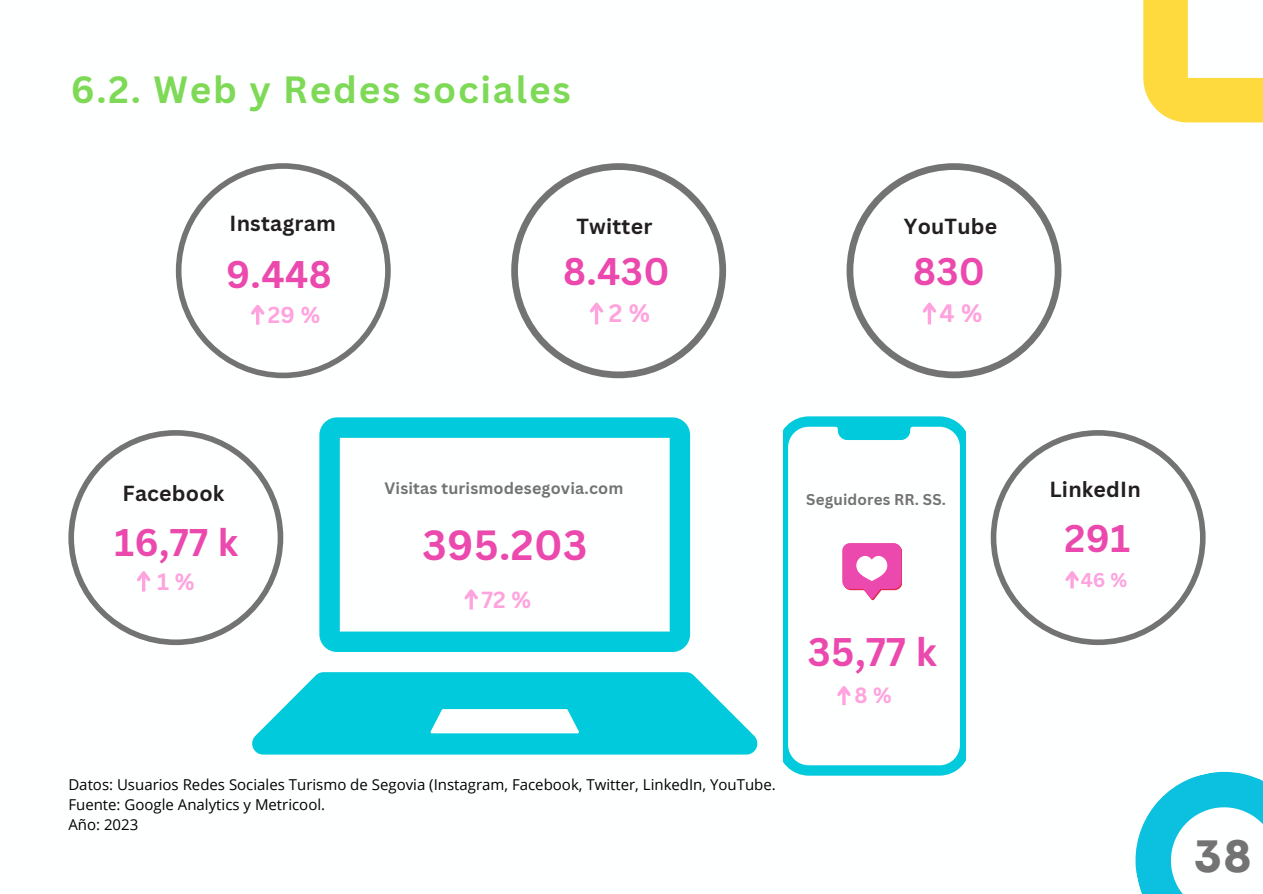
<style>
.page{position:relative;width:1263px;height:894px;background:#fff}
.page>*{position:absolute;margin:0;border:0;box-sizing:border-box;transform-origin:0 0}
.t1{font:800 47.55px "Codec Pro";color:#737373}
.t2{font:700 40.95px "Canva Sans";letter-spacing:.01em;color:#eb49ad}
.t3{font:700 38.85px "Canva Sans";color:#eb49ad}
.t4{font:700 37.5px "Canva Sans";letter-spacing:.01em;color:#eb49ad}
.t5{font:700 36.9px "Canva Sans";letter-spacing:.05em;color:#7ed957}
.t6{font:700 24.6px "Canva Sans";color:#ffa3de}
.t7{font:700 22.8px "Canva Sans";color:#ffa3de}
.t8{font:700 22.65px "Canva Sans";color:#ffa3de}
.t9{font:700 22.5px "Canva Sans";color:#ffa3de}
.t10{font:700 21.45px "Canva Sans";color:#ffa3de}
.t11{font:700 21.3px "Canva Sans";letter-spacing:.01em;color:#231f20}
.t12{font:700 19.5px "Canva Sans";color:#ffa3de}
.t13{font:700 16.05px "Canva Sans";letter-spacing:.01em;color:#737373}
.t14{font:700 15.15px "Canva Sans";letter-spacing:.01em;color:#737373}
.t15{font:15px "Open Sans";color:#000}
</style>
<div class="page">
<svg style="left:847px;top:163px;width:214px;height:215px"></svg>
<svg style="left:176px;top:163px;width:215px;height:215px"></svg>
<svg style="left:511px;top:163px;width:215px;height:215px"></svg>
<svg style="left:783px;top:416px;width:182px;height:359px"></svg>
<svg style="left:842px;top:699px;width:4px;height:6px"></svg>
<svg style="left:834px;top:681px;width:20px;height:18px"></svg>
<svg style="left:842px;top:543px;width:60px;height:57px"></svg>
<hr style="left:256px;top:306px;width:3px;height:18px;background:#ffa3de">
<svg style="left:248px;top:300px;width:19px;height:18px"></svg>
<hr style="left:595px;top:304px;width:3px;height:20px;background:#ffa3de">
<svg style="left:587px;top:298px;width:19px;height:17px"></svg>
<svg style="left:991px;top:430px;width:215px;height:215px"></svg>
<svg style="left:1070px;top:584px;width:4px;height:4px"></svg>
<svg style="left:1062px;top:567px;width:20px;height:17px"></svg>
<hr style="left:928px;top:304px;width:3px;height:20px;background:#ffa3de">
<svg style="left:920px;top:298px;width:19px;height:17px"></svg>
<svg style="left:68px;top:430px;width:215px;height:215px"></svg>
<hr style="left:142px;top:572px;width:3px;height:19px;background:#ffa3de">
<svg style="left:134px;top:567px;width:19px;height:17px"></svg>
<svg style="left:1135px;top:771px;width:128px;height:122px"></svg>
<svg style="left:1143px;top:0;width:120px;height:122px"></svg>
<svg style="left:252px;top:672px;width:505px;height:82px"></svg>
<svg style="left:319px;top:417px;width:371px;height:234px"></svg>
<svg style="left:469px;top:602px;width:4px;height:7px"></svg>
<svg style="left:461px;top:585px;width:20px;height:17px"></svg>
<h1 class="t5" style="left:71px;top:64px;width:501px">6.2. Web y Redes sociales</h1>
<h4 class="t11" style="left:230px;top:208px;width:108px">Instagram</h4>
<h1 class="t4" style="left:226px;top:248px;width:107px">9.448</h1>
<h3 class="t9" style="left:268px;top:298px;width:54px">29 %</h3>
<h4 class="t11" style="left:576px;top:211px;width:77px">Twitter</h4>
<h1 class="t4" style="left:563px;top:245px;width:108px">8.430</h1>
<h3 class="t6" style="left:609px;top:296px;width:43px">2 %</h3>
<h3 class="t11" style="left:904px;top:211px;width:95px">YouTube</h3>
<h5 class="t4" style="left:913px;top:245px;width:73px">830</h5>
<h1 class="t6" style="left:940px;top:296px;width:44px">4 %</h1>
<h3 class="t11" style="left:123px;top:477px;width:103px">Facebook</h3>
<h4 class="t4" style="left:114px;top:515px;width:125px">16,77 k</h4>
<h1 class="t7" style="left:157px;top:565px;width:39px">1 %</h1>
<p class="t13" style="left:384px;top:476px;width:240px">Visitas turismodesegovia.com</p>
<p class="t2" style="left:422px;top:516px;width:166px">395.203</p>
<p class="t8" style="left:481px;top:583px;width:51px">72 %</p>
<p class="t15" style="left:68px;top:773px;width:709px">Datos: Usuarios Redes Sociales Turismo de Segovia (Instagram, Facebook, Twitter, LinkedIn, YouTube.</p>
<h5 class="t15" style="left:68px;top:794px;width:258px">Fuente: Google Analytics y Metricool.</h5>
<p class="t15" style="left:68px;top:814px;width:71px">Año: 2023</p>
<h4 class="t14" style="left:806px;top:488px;width:141px">Seguidores RR. SS.</h4>
<p class="t3" style="left:808px;top:624px;width:130px">35,77 k</p>
<h2 class="t10" style="left:855px;top:680px;width:39px">8 %</h2>
<p class="t11" style="left:1049px;top:474px;width:93px">LinkedIn</p>
<h1 class="t4" style="left:1064px;top:512px;width:67px">291</h1>
<h3 class="t12" style="left:1081px;top:565px;width:48px">46 %</h3>
<h4 class="t1" style="left:1194px;top:838px;width:58px">38</h4>
</div>
